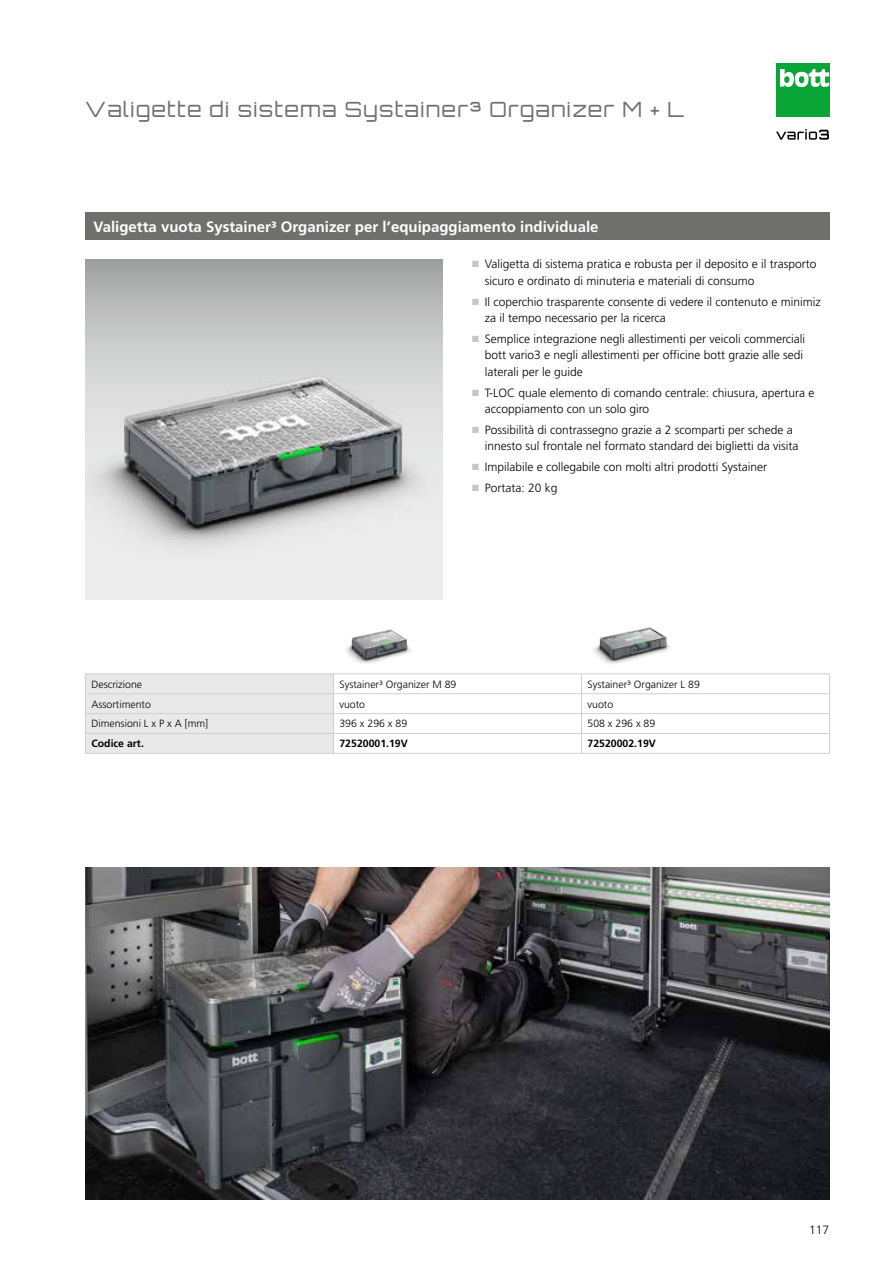
<style>
.page{position:relative;width:893px;height:1263px;background:#fff}
.page>*{position:absolute;margin:0;border:0;box-sizing:border-box;transform-origin:0 0}
.t1{font:300 21px "Orbitron CE";letter-spacing:.06em;color:#6f6f6e}
.t2{font:700 15px "Frutiger LT Pro";color:#fff}
.t3{font:300 12px/16.5px "Frutiger LT Pro";color:#000}
.t4{font:300 10.5px "Frutiger LT Pro";color:#000}
.t5{font:700 10.5px "Frutiger LT Pro";color:#000}
.s1{color:#c5c6c6}
</style>
<div class="page">
<div style="left:776px;top:64px;width:53px;height:53px;background:#0aa537"></div>
<svg style="left:780px;top:69px;width:49px;height:18px"></svg>
<svg style="left:776px;top:129px;width:53px;height:11px"></svg>
<div style="left:85px;top:259px;width:357px;height:341px;background:#ececed"></div>
<img style="left:85px;top:259px;width:357px;height:287px">
<img style="left:85px;top:867px;width:744px;height:332px">
<hr style="left:85px;top:673px;width:248px;height:1px;background:#cfd0d0">
<hr style="left:333px;top:673px;width:248px;height:1px;background:#cfd0d0">
<hr style="left:581px;top:673px;width:249px;height:1px;background:#cfd0d0">
<hr style="left:333px;top:693px;width:248px;height:1px;background:#cfd0d0">
<hr style="left:581px;top:693px;width:249px;height:1px;background:#cfd0d0">
<hr style="left:333px;top:713px;width:248px;height:1px;background:#cfd0d0">
<hr style="left:581px;top:713px;width:249px;height:1px;background:#cfd0d0">
<hr style="left:85px;top:753px;width:248px;height:1px;background:#cfd0d0">
<hr style="left:333px;top:733px;width:248px;height:1px;background:#cfd0d0">
<div style="left:85px;top:674px;width:249px;height:79px;background:#e9e9e9"></div>
<hr style="left:333px;top:753px;width:248px;height:1px;background:#cfd0d0">
<hr style="left:581px;top:733px;width:249px;height:1px;background:#cfd0d0">
<svg style="left:581px;top:674px;width:1px;height:79px"></svg>
<svg style="left:829px;top:674px;width:1px;height:79px"></svg>
<hr style="left:581px;top:753px;width:249px;height:1px;background:#cfd0d0">
<img style="left:350px;top:629px;width:40px;height:17px">
<img style="left:599px;top:627px;width:50px;height:18px">
<div style="left:85px;top:213px;width:744px;height:27px;background:#6f6f6e"></div>
<h1 class="t1" style="left:85px;top:97px;width:600px">Valigette di sistema Systainer³ Organizer M + L</h1>
<p class="t2" style="left:94px;top:218px;width:507px">Valigetta vuota Systainer³ Organizer per l’equipaggiamento individuale</p>
<p class="t3" style="left:485px;top:256px;width:333px;text-indent:-13px"><span class="s1">■</span> Valigetta di sistema pratica e robusta per il deposito e il trasporto sicuro e ordinato di minuteria e materiali di consumo</p>
<p class="t3" style="left:485px;top:293px;width:338px;text-indent:-13px"><span class="s1">■</span> Il coperchio trasparente consente di vedere il contenuto e minimiz za il tempo necessario per la ricerca</p>
<p class="t3" style="left:485px;top:331px;width:322px;text-indent:-13px"><span class="s1">■</span> Semplice integrazione negli allestimenti per veicoli commerciali bott vario3 e negli allestimenti per officine bott grazie alle sedi laterali per le guide</p>
<p class="t3" style="left:485px;top:384px;width:331px;text-indent:-13px"><span class="s1">■</span> T-LOC quale elemento di comando centrale: chiusura, apertura e accoppiamento con un solo giro</p>
<p class="t3" style="left:485px;top:422px;width:315px;text-indent:-13px"><span class="s1">■</span> Possibilità di contrassegno grazie a 2 scomparti per schede a innesto sul frontale nel formato standard dei biglietti da visita</p>
<p class="t3" style="left:472px;top:459px;width:297px"><span class="s1">■</span> Impilabile e collegabile con molti altri prodotti Systainer</p>
<p class="t3" style="left:472px;top:480px;width:87px"><span class="s1">■</span> Portata: 20 kg</p>
<p class="t4" style="left:91px;top:678px;width:52px">Descrizione</p>
<p class="t4" style="left:339px;top:678px;width:118px">Systainer³ Organizer M 89</p>
<p class="t4" style="left:587px;top:678px;width:114px">Systainer³ Organizer L 89</p>
<p class="t4" style="left:91px;top:698px;width:61px">Assortimento</p>
<p class="t4" style="left:339px;top:698px;width:27px">vuoto</p>
<p class="t4" style="left:587px;top:698px;width:27px">vuoto</p>
<p class="t4" style="left:91px;top:718px;width:118px">Dimensioni L x P x A [mm]</p>
<p class="t4" style="left:339px;top:718px;width:69px">396 x 296 x 89</p>
<p class="t4" style="left:587px;top:718px;width:69px">508 x 296 x 89</p>
<p class="t5" style="left:91px;top:737px;width:54px">Codice art.</p>
<p class="t5" style="left:339px;top:737px;width:70px">72520001.19V</p>
<p class="t5" style="left:587px;top:737px;width:70px">72520002.19V</p>
<p class="t3" style="left:809px;top:1221px;width:22px">117</p>
</div>
